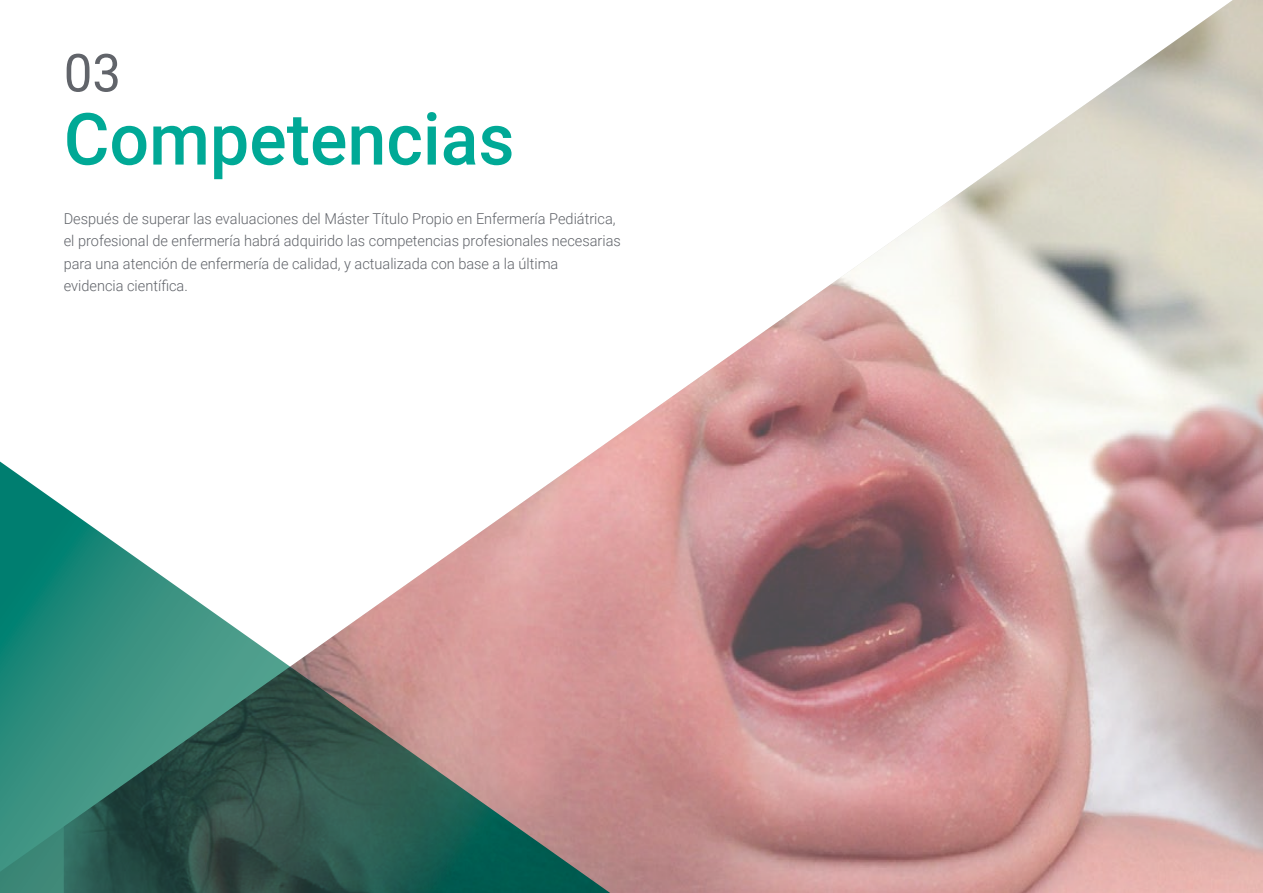
<style>
.page{position:relative;width:1263px;height:893px;background:#fff}
.page>*{position:absolute;margin:0;border:0;box-sizing:border-box;transform-origin:0 0}
.t1{font:500 72px "Roboto";color:#00a996}
.t2{font:52.5px "Roboto";color:#61646a}
.t3{font:300 15px/22.5px "Roboto";color:#61646a}
</style>
<div class="page">
<img style="left:602px;top:0;width:661px;height:893px">
<svg style="left:0;top:446px;width:640px;height:447px"></svg>
<h2 class="t2" style="left:64px;top:36px;width:59px">03</h2>
<h1 class="t1" style="left:64px;top:89px;width:452px">Competencias</h1>
<p class="t3" style="left:64px;top:207px;width:559px">Después de superar las evaluaciones del Máster Título Propio en Enfermería Pediátrica, el profesional de enfermería habrá adquirido las competencias profesionales necesarias para una atención de enfermería de calidad, y actualizada con base a la última evidencia científica.</p>
</div>
